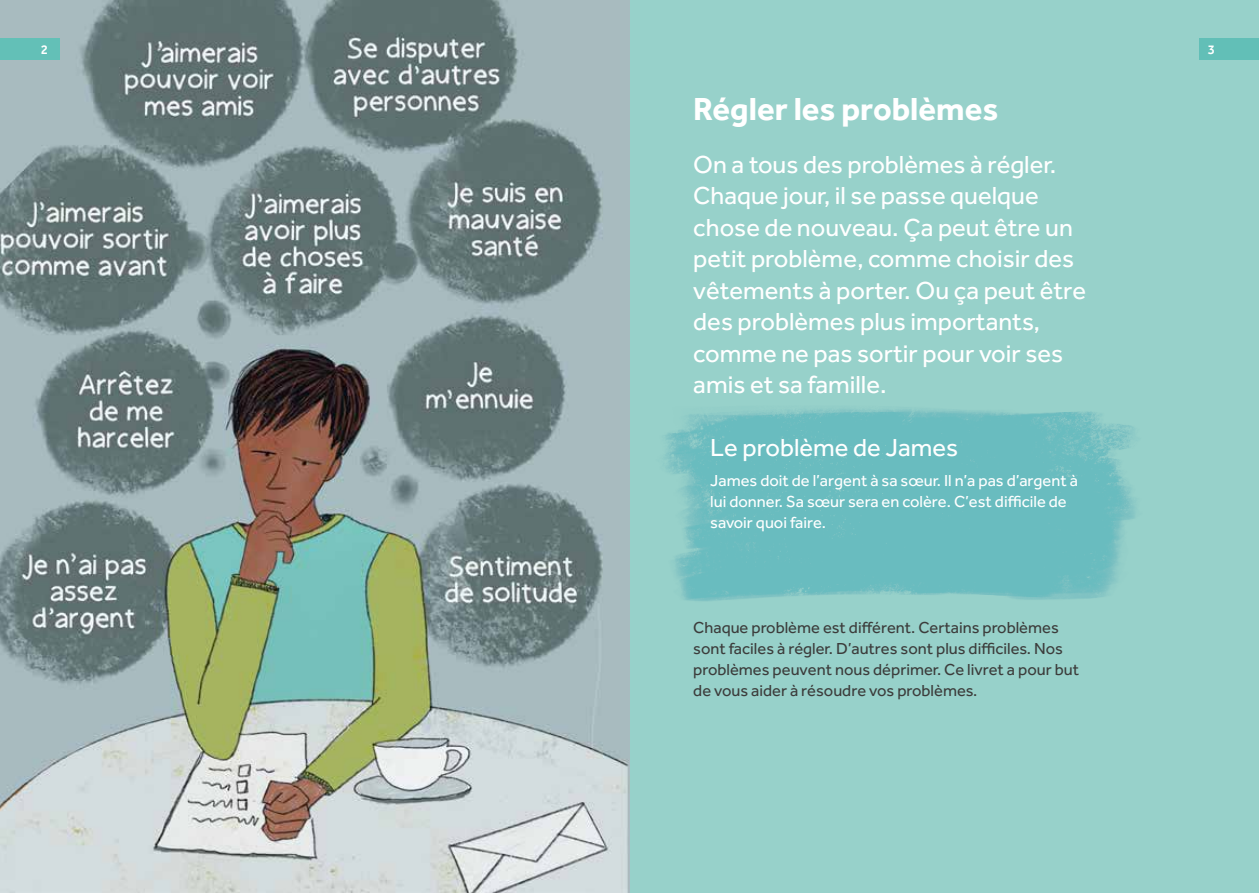
<style>
.page{position:relative;width:1259px;height:893px;background:#fff}
.page>*{position:absolute;margin:0;border:0;box-sizing:border-box;transform-origin:0 0}
.t1{font:700 33px "Effra";color:#fff}
.t2{font:25.5px/31.5px "Effra";color:#fff}
.t3{font:16.5px/21px "Effra";color:#3c3c3b}
.t4{font:16.5px/21px "Effra";color:#fff}
.t5{font:500 13.5px "Effra";color:#fff}
</style>
<div class="page">
<div style="left:629px;top:0;width:630px;height:893px;background:#97d1ca"></div>
<img style="left:665px;top:409px;width:470px;height:192px">
<img style="left:0;top:0;width:629px;height:893px">
<div style="left:0;top:38px;width:60px;height:22px;background:#63c0b7"></div>
<div style="left:1199px;top:38px;width:60px;height:22px;background:#62bfb7"></div>
<p class="t5" style="left:41px;top:41px;width:9px">2</p>
<p class="t5" style="left:1208px;top:41px;width:9px">3</p>
<p class="t1" style="left:693px;top:89px;width:306px">Régler les problèmes</p>
<p class="t2" style="left:693px;top:148px;width:394px">On a tous des problèmes à régler.<br>Chaque jour, il se passe quelque chose de nouveau. Ça peut être un petit problème, comme choisir des vêtements à porter. Ou ça peut être des problèmes plus importants, comme ne pas sortir pour voir ses amis et sa famille.</p>
<p class="t2" style="left:710px;top:432px;width:249px">Le problème de James</p>
<p class="t4" style="left:710px;top:470px;width:369px">James doit de l’argent à sa sœur. Il n’a pas d’argent à lui donner. Sa sœur sera en colère. C’est difficile de savoir quoi faire.</p>
<p class="t3" style="left:693px;top:617px;width:387px">Chaque problème est différent. Certains problèmes sont faciles à régler. D’autres sont plus difficiles. Nos problèmes peuvent nous déprimer. Ce livret a pour but de vous aider à résoudre vos problèmes.</p>
</div>
